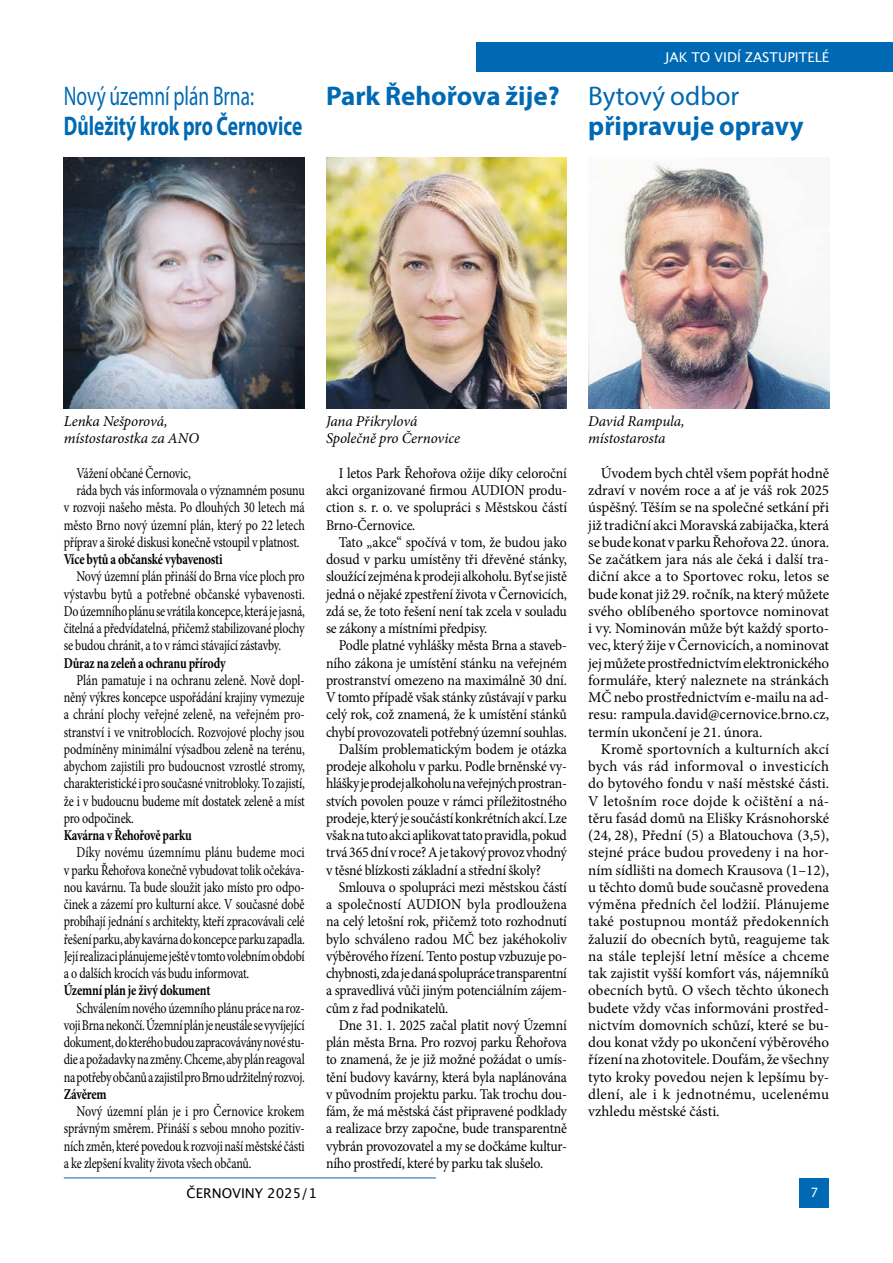
<style>
.page{position:relative;width:893px;height:1263px;background:#fff}
.page>*{position:absolute;margin:0;border:0;box-sizing:border-box;transform-origin:0 0}
.t1{font:700 27px "Myriad Pro";color:#0069b4}
.t2{font:700 27px "Myriad Pro";color:#0069b4;scale:.72 1}
.t3{font:27px "Myriad Pro";color:#0069b4;scale:.72 1}
.t4{font:27px "Myriad Pro";color:#0069b4}
.t5{font:15px/17.2px "Minion Pro";letter-spacing:-.015em;color:#000;text-align:justify;scale:.8 1}
.t6{font:15px/17.2px "Minion Pro";letter-spacing:-.015em;color:#000;text-align:justify;scale:.92 1}
.t7{font:15px/17.2px "Minion Pro";letter-spacing:-.015em;color:#000;text-align:justify}
.t8{font:700 15px "Minion Pro";letter-spacing:-.015em;color:#000;scale:.8 1}
.t9{font:italic 15px/17.2px "Minion Pro";letter-spacing:-.005em;color:#000}
.t10{font:15px "Minion Pro";letter-spacing:.005em;color:#000;scale:.92 1}
.t11{font:15px "Minion Pro";letter-spacing:.01em;color:#000;scale:.92 1}
.t12{font:14.25px "Myriad Pro";color:#fff}
.t13{font:13.5px "Lucida Grande";color:#fff}
.t14{font:13.5px "Lucida Grande";color:#000}
</style>
<div class="page">
<div style="left:799px;top:1178px;width:30px;height:30px;background:#0069b4"></div>
<hr style="left:64px;top:1177px;width:372px;height:1px;background:#0069b4">
<img style="left:588px;top:162px;width:241px;height:247px">
<div style="left:477px;top:43px;width:416px;height:29px;background:#0069b4"></div>
<img style="left:326px;top:158px;width:241px;height:251px">
<img style="left:64px;top:158px;width:241px;height:251px">
<h1 class="t3" style="left:64px;top:80px;width:266px">Nový územní plán Brna:</h1>
<h1 class="t2" style="left:64px;top:109px;width:333px">Důležitý krok pro Černovice</h1>
<h1 class="t1" style="left:326px;top:79px;width:235px">Park Řehořova žije?</h1>
<p class="t13" style="left:665px;top:50px;width:165px">JAK TO VIDÍ ZASTUPITELÉ</p>
<h1 class="t4" style="left:588px;top:80px;width:153px">Bytový odbor</h1>
<h1 class="t1" style="left:588px;top:109px;width:217px">připravuje opravy</h1>
<p class="t9" style="left:64px;top:413px;width:137px">Lenka Nešporová, místostarostka za ANO</p>
<p class="t5" style="left:77px;top:464px;width:144px">Vážení občané Černovic,</p>
<p class="t5" style="left:77px;top:482px;width:287px">ráda bych vás informovala o významném posunu</p>
<p class="t5" style="left:64px;top:499px;width:303px">v rozvoji našeho města. Po dlouhých 30 letech má</p>
<p class="t5" style="left:64px;top:516px;width:303px">město Brno nový územní plán, který po 22 letech</p>
<p class="t5" style="left:64px;top:533px;width:296px">příprav a široké diskusi konečně vstoupil v platnost.</p>
<p class="t8" style="left:64px;top:549px;width:200px">Více bytů a občanské vybavenosti</p>
<p class="t5" style="left:64px;top:568px;width:303px;text-indent:13px">Nový územní plán přináší do Brna více ploch pro výstavbu bytů a potřebné občanské vybavenosti.<br>Do územního plánu se vrátila koncepce, která je jasná, čitelná a předvídatelná, přičemž stabilizované plochy se budou chránit, a to v rámci stávající zástavby.</p>
<p class="t8" style="left:64px;top:652px;width:204px">Důraz na zeleň a ochranu přírody</p>
<p class="t5" style="left:64px;top:671px;width:303px;text-indent:13px">Plán pamatuje i na ochranu zeleně. Nově dopl&shy;něný výkres koncepce uspořádání krajiny vymezuje a chrání plochy veřejné zeleně, na veřejném pro&shy;stranství i ve vnitroblocích. Rozvojové plochy jsou podmíněny minimální výsadbou zeleně na terénu, abychom zajistili pro budoucnost vzrostlé stromy, charakteristické i pro současné vnitrobloky. To zajistí, že i v budoucnu budeme mít dostatek zeleně a míst pro odpočinek.</p>
<p class="t8" style="left:64px;top:825px;width:161px">Kavárna v Řehořově parku</p>
<p class="t5" style="left:64px;top:844px;width:303px;text-indent:13px">Díky novému územnímu plánu budeme moci v parku Řehořova konečně vybudovat tolik očekáva&shy;nou kavárnu. Ta bude sloužit jako místo pro odpo&shy;činek a zázemí pro kulturní akce. V současné době probíhají jednání s architekty, kteří zpracovávali celé řešení parku, aby kavárna do koncepce parku zapadla.<br>Její realizaci plánujeme ještě v tomto volebním období a o dalších krocích vás budu informovat.</p>
<p class="t8" style="left:64px;top:980px;width:185px">Územní plán je živý dokument</p>
<p class="t5" style="left:64px;top:999px;width:303px;text-indent:13px">Schválením nového územního plánu práce na roz&shy;voji Brna nekončí. Územní plán je neustále se vyvíjející dokument, do kterého budou zapracovávány nové stu&shy;die a požadavky na změny. Chceme, aby plán reagoval na potřeby občanů a zajistil pro Brno udržitelný rozvoj.</p>
<p class="t8" style="left:64px;top:1083px;width:55px">Závěrem</p>
<p class="t5" style="left:64px;top:1103px;width:303px;text-indent:13px">Nový územní plán je i pro Černovice krokem správným směrem. Přináší s sebou mnoho pozitiv&shy;ních změn, které povedou k rozvoji naší městské části a ke zlepšení kvality života všech občanů.</p>
<p class="t9" style="left:326px;top:413px;width:136px">Jana Přikrylová<br>Společně pro Černovice</p>
<p class="t6" style="left:326px;top:464px;width:263px;text-indent:13px">I letos Park Řehořova ožije díky celoroční akci organizované firmou AUDION produ&shy;ction s. r. o. ve spolupráci s Městskou částí Brno-Černovice.</p>
<p class="t6" style="left:326px;top:533px;width:263px;text-indent:13px">Tato „akce“ spočívá v tom, že budou jako dosud v parku umístěny tři dřevěné stánky, sloužící zejména k prodeji alkoholu. Byť se jistě jedná o nějaké zpestření života v Černovicích, zdá se, že toto řešení není tak zcela v souladu se zákony a místními předpisy.</p>
<p class="t6" style="left:339px;top:637px;width:250px">Podle platné vyhlášky města Brna a staveb-</p>
<p class="t6" style="left:326px;top:654px;width:263px">ního zákona je umístění stánku na veřejném</p>
<p class="t6" style="left:326px;top:671px;width:263px">prostranství omezeno na maximálně 30 dní.</p>
<p class="t6" style="left:326px;top:689px;width:263px">V tomto případě však stánky zůstávají v parku</p>
<p class="t6" style="left:326px;top:706px;width:263px">celý rok, což znamená, že k umístění stánků</p>
<p class="t6" style="left:326px;top:723px;width:263px">chybí provozovateli potřebný územní souhlas.</p>
<p class="t6" style="left:339px;top:740px;width:250px">Dalším problematickým bodem je otázka</p>
<p class="t6" style="left:326px;top:758px;width:263px">prodeje alkoholu v parku. Podle brněnské vy-</p>
<p class="t6" style="left:326px;top:775px;width:263px">hlášky je prodej alkoholu na veřejných prostran-</p>
<p class="t6" style="left:326px;top:792px;width:263px">stvích povolen pouze v rámci příležitostného</p>
<p class="t6" style="left:326px;top:809px;width:263px">prodeje, který je součástí konkrétních akcí. Lze</p>
<p class="t6" style="left:326px;top:827px;width:263px">však na tuto akci aplikovat tato pravidla, pokud</p>
<p class="t6" style="left:326px;top:844px;width:263px">trvá 365 dní v roce? A je takový provoz vhodný</p>
<p class="t6" style="left:326px;top:861px;width:235px">v těsné blízkosti základní a střední školy?</p>
<p class="t6" style="left:339px;top:878px;width:250px">Smlouva o spolupráci mezi městskou částí</p>
<p class="t11" style="left:326px;top:894px;width:263px">a společností AUDION byla prodloužena</p>
<p class="t6" style="left:326px;top:913px;width:263px">na celý letošní rok, přičemž toto rozhodnutí</p>
<p class="t10" style="left:326px;top:929px;width:263px">bylo schváleno radou MČ bez jakéhokoliv</p>
<p class="t6" style="left:326px;top:947px;width:263px">výběrového řízení. Tento postup vzbuzuje po-</p>
<p class="t6" style="left:326px;top:965px;width:263px">chybnosti, zda je daná spolupráce transparentní</p>
<p class="t6" style="left:326px;top:982px;width:263px">a spravedlivá vůči jiným potenciálním zájem-</p>
<p class="t6" style="left:326px;top:999px;width:134px">cům z řad podnikatelů.</p>
<p class="t6" style="left:339px;top:1016px;width:250px">Dne 31. 1. 2025 začal platit nový Územní</p>
<p class="t6" style="left:326px;top:1034px;width:263px">plán města Brna. Pro rozvoj parku Řehořova</p>
<p class="t6" style="left:326px;top:1051px;width:263px">to znamená, že je již možné požádat o umís-</p>
<p class="t6" style="left:326px;top:1068px;width:263px">tění budovy kavárny, která byla naplánována</p>
<p class="t6" style="left:326px;top:1085px;width:263px">v původním projektu parku. Tak trochu dou-</p>
<p class="t6" style="left:326px;top:1103px;width:263px">fám, že má městská část připravené podklady</p>
<p class="t6" style="left:326px;top:1120px;width:263px">a realizace brzy započne, bude transparentně</p>
<p class="t6" style="left:326px;top:1137px;width:263px">vybrán provozovatel a my se dočkáme kultur-</p>
<p class="t6" style="left:326px;top:1154px;width:238px">ního prostředí, které by parku tak slušelo.</p>
<p class="t9" style="left:588px;top:413px;width:98px">David Rampula, místostarosta</p>
<p class="t7" style="left:588px;top:464px;width:243px;text-indent:13px">Úvodem bych chtěl všem popřát hodně zdraví v novém roce a ať je váš rok 2025 úspěšný. Těším se na společné setkání při již tradiční akci Moravská zabijačka, která se bude konat v parku Řehořova 22. února.<br>Se začátkem jara nás ale čeká i další tra&shy;diční akce a to Sportovec roku, letos se bude konat již 29. ročník, na který můžete svého oblíbeného sportovce nominovat i vy. Nominován může být každý sporto&shy;vec, který žije v Černovicích, a nominovat jej můžete prostřednictvím elektronického formuláře, který naleznete na stránkách MČ nebo prostřednictvím e-mailu na ad&shy;resu: rampula.david@cernovice.brno.cz, termín ukončení je 21. února.</p>
<p class="t7" style="left:588px;top:740px;width:243px;text-indent:13px">Kromě sportovních a kulturních akcí bych vás rád informoval o investicích do bytového fondu v naší městské části.<br>V letošním roce dojde k očištění a ná&shy;těru fasád domů na Elišky Krásnohorské (24, 28), Přední (5) a Blatouchova (3,5), stejné práce budou provedeny i na hor&shy;ním sídlišti na domech Krausova (1–12), u těchto domů bude současně provedena výměna předních čel lodžií. Plánujeme také postupnou montáž předokenních žaluzií do obecních bytů, reagujeme tak na stále teplejší letní měsíce a chceme tak zajistit vyšší komfort vás, nájemníků obecních bytů. O všech těchto úkonech budete vždy včas informováni prostřed&shy;nictvím domovních schůzí, které se bu&shy;dou konat vždy po ukončení výběrového řízení na zhotovitele. Doufám, že všechny tyto kroky povedou nejen k lepšímu by&shy;dlení, ale i k jednotnému, ucelenému vzhledu městské části.</p>
<p class="t14" style="left:187px;top:1186px;width:132px">ČERNOVINY 2025/1</p>
<p class="t12" style="left:811px;top:1183px;width:9px">7</p>
</div>
